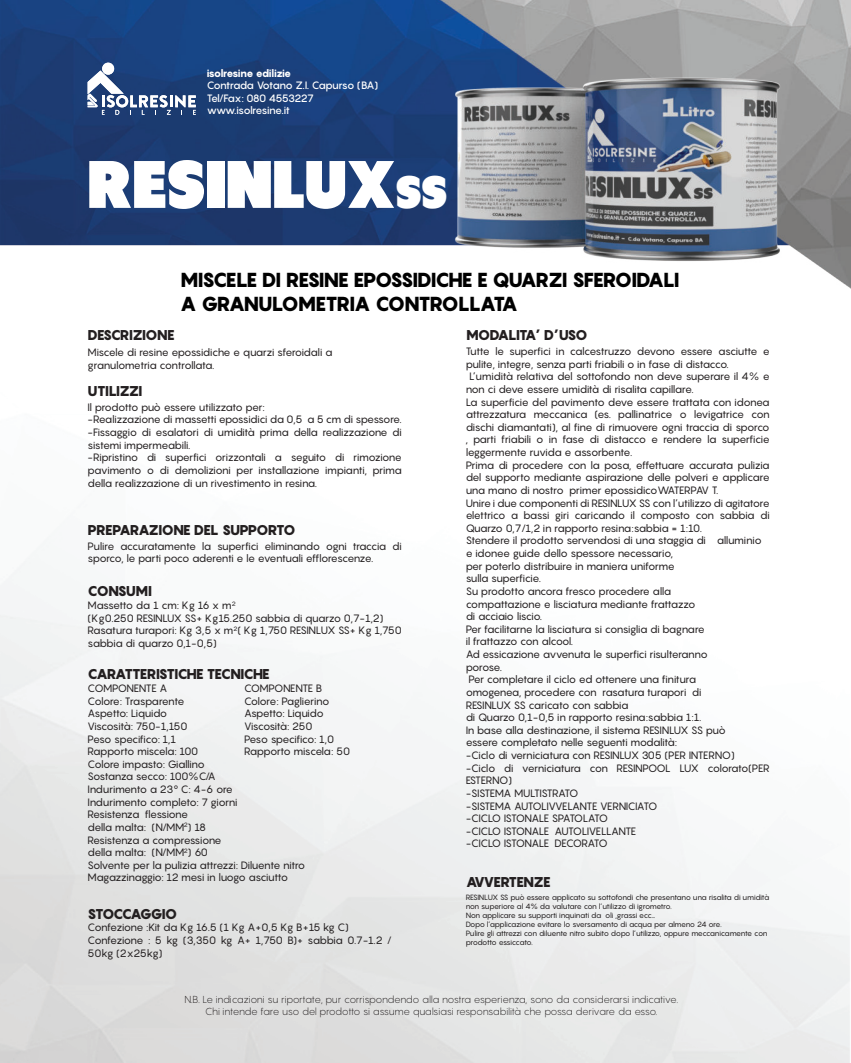
<style>
.page{position:relative;width:851px;height:1063px;background:#fff}
.page>*{position:absolute;margin:0;border:0;box-sizing:border-box;transform-origin:0 0}
.t1{font:67px "Tondu Beta";color:#fff}
.t2{font:900 20px/24px "Pangram";letter-spacing:-.07em;color:#000}
.t3{font:900 14px "Pangram";letter-spacing:-.07em;color:#231f20}
.t4{font:900 14px "Pangram";letter-spacing:-.11em;color:#231f20}
.t5{font:10.5px/12.6px "Pangram";letter-spacing:-.055em;color:#231f20}
.t6{font:500 10.5px/12.6px "Pangram";letter-spacing:-.075em;color:#fff}
.t7{font:10.5px "Pangram";letter-spacing:-.075em;color:#231f20}
.t8{font:800 10.5px "Pangram";letter-spacing:-.075em;color:#fff}
.t9{font:300 10px/12px "Pangram";letter-spacing:-.045em;color:#231f20;text-align:center}
.t10{font:7.5px/9px "Pangram";letter-spacing:-.06em;color:#231f20}
.s1{font-size:45.12px}
</style>
<div class="page">
<img style="left:0;top:0;width:850px;height:289px">
<img style="left:426px;top:38px;width:378px;height:228px">
<div style="left:102px;top:63px;width:12px;height:12px;background:#fff;border-radius:50%"></div>
<svg style="left:88px;top:71px;width:108px;height:44px"></svg>
<p class="t8" style="left:207px;top:69px;width:86px">isolresine edilizie</p>
<p class="t6" style="left:207px;top:80px;width:173px">Contrada Votano Z.I. Capurso (BA)<br>Tel/Fax: 080 4553227 www.isolresine.it</p>
<h1 class="t1" style="left:88px;top:146px;width:361px">RESINLUX<span class="s1">SS</span></h1>
<h2 class="t2" style="left:180px;top:269px;width:501px">MISCELE DI RESINE EPOSSIDICHE E QUARZI SFEROIDALI<br>A GRANULOMETRIA CONTROLLATA</h2>
<p class="t5" style="left:465px;top:346px;width:305px">Tutte le superfici in calcestruzzo devono essere asciutte e</p>
<p class="t5" style="left:465px;top:359px;width:264px">pulite, integre, senza parti friabili o in fase di distacco.</p>
<p class="t5" style="left:469px;top:371px;width:302px">L’umidità relativa del sottofondo non deve superare il 4% e</p>
<p class="t5" style="left:465px;top:384px;width:229px">non ci deve essere umidità di risalita capillare.</p>
<p class="t5" style="left:465px;top:397px;width:305px">La superficie del pavimento deve essere trattata con idonea</p>
<p class="t5" style="left:465px;top:409px;width:305px">attrezzatura meccanica (es. pallinatrice o levigatrice con</p>
<p class="t5" style="left:465px;top:422px;width:305px">dischi diamantati), al fine di rimuovere ogni traccia di sporco</p>
<p class="t5" style="left:465px;top:434px;width:305px">, parti friabili o in fase di distacco e rendere la superficie</p>
<p class="t5" style="left:465px;top:447px;width:168px">leggermente ruvida e assorbente.</p>
<p class="t5" style="left:465px;top:460px;width:305px">Prima di procedere con la posa, effettuare accurata pulizia</p>
<p class="t5" style="left:465px;top:472px;width:305px">del supporto mediante aspirazione delle polveri e applicare</p>
<p class="t5" style="left:465px;top:485px;width:254px">una mano di nostro primer epossidicoWATERPAV T.</p>
<p class="t5" style="left:465px;top:498px;width:305px">Unire i due componenti di RESINLUX SS con l’utilizzo di agitatore</p>
<p class="t5" style="left:465px;top:510px;width:305px">elettrico a bassi giri caricando il composto con sabbia di</p>
<p class="t5" style="left:465px;top:523px;width:238px">Quarzo 0,7/1,2 in rapporto resina:sabbia = 1:10.</p>
<p class="t5" style="left:465px;top:535px;width:297px">Stendere il prodotto servendosi di una staggia di alluminio</p>
<p class="t5" style="left:465px;top:548px;width:209px">e idonee guide dello spessore necessario,</p>
<p class="t5" style="left:465px;top:561px;width:210px">per poterlo distribuire in maniera uniforme</p>
<p class="t5" style="left:465px;top:573px;width:77px">sulla superficie.</p>
<p class="t5" style="left:465px;top:586px;width:207px">Su prodotto ancora fresco procedere alla</p>
<p class="t5" style="left:465px;top:599px;width:231px">compattazione e lisciatura mediante frattazzo</p>
<p class="t5" style="left:465px;top:611px;width:78px">di acciaio liscio.</p>
<p class="t5" style="left:465px;top:624px;width:241px">Per facilitarne la lisciatura si consiglia di bagnare</p>
<p class="t5" style="left:465px;top:636px;width:109px">il frattazzo con alcool.</p>
<p class="t5" style="left:465px;top:649px;width:243px">Ad essicazione avvenuta le superfici risulteranno</p>
<p class="t5" style="left:465px;top:662px;width:38px">porose.</p>
<p class="t5" style="left:468px;top:674px;width:229px">Per completare il ciclo ed ottenere una finitura</p>
<p class="t5" style="left:465px;top:687px;width:237px">omogenea, procedere con rasatura turapori di</p>
<p class="t5" style="left:465px;top:700px;width:164px">RESINLUX SS caricato con sabbia</p>
<p class="t5" style="left:465px;top:712px;width:237px">di Quarzo 0,1-0,5 in rapporto resina:sabbia 1:1.</p>
<p class="t5" style="left:465px;top:725px;width:261px">In base alla destinazione, il sistema RESINLUX SS può</p>
<p class="t5" style="left:465px;top:737px;width:213px">essere completato nelle seguenti modalità:</p>
<p class="t5" style="left:465px;top:750px;width:270px">-Ciclo di verniciatura con RESINLUX 305 (PER INTERNO)</p>
<p class="t5" style="left:465px;top:763px;width:305px">-Ciclo di verniciatura con RESINPOOL LUX colorato(PER</p>
<p class="t5" style="left:465px;top:775px;width:48px">ESTERNO)</p>
<p class="t5" style="left:465px;top:788px;width:114px">-SISTEMA MULTISTRATO</p>
<p class="t5" style="left:465px;top:801px;width:193px">-SISTEMA AUTOLIVVELANTE VERNICIATO</p>
<p class="t5" style="left:465px;top:813px;width:144px">-CICLO ISTONALE SPATOLATO</p>
<p class="t5" style="left:465px;top:826px;width:172px">-CICLO ISTONALE AUTOLIVELLANTE</p>
<p class="t5" style="left:465px;top:838px;width:143px">-CICLO ISTONALE DECORATO</p>
<h3 class="t3" style="left:465px;top:330px;width:123px">MODALITA’ D’USO</h3>
<h3 class="t3" style="left:88px;top:330px;width:88px">DESCRIZIONE</h3>
<p class="t5" style="left:88px;top:347px;width:246px">Miscele di resine epossidiche e quarzi sferoidali a granulometria controllata.</p>
<h3 class="t3" style="left:88px;top:386px;width:56px">UTILIZZI</h3>
<p class="t5" style="left:88px;top:402px;width:316px">Il prodotto può essere utilizzato per:<br>-Realizzazione di massetti epossidici da 0,5 a 5 cm di spessore. -Fissaggio di esalatori di umidità prima della realizzazione di sistemi impermeabili.<br>-Ripristino di superfici orizzontali a seguito di rimozione pavimento o di demolizioni per installazione impianti, prima della realizzazione di un rivestimento in resina.</p>
<h3 class="t3" style="left:88px;top:524px;width:209px">PREPARAZIONE DEL SUPPORTO</h3>
<p class="t5" style="left:88px;top:540px;width:315px">Pulire accuratamente la superfici eliminando ogni traccia di sporco, le parti poco aderenti e le eventuali efflorescenze.</p>
<h3 class="t3" style="left:88px;top:586px;width:66px">CONSUMI</h3>
<p class="t5" style="left:88px;top:600px;width:315px">Massetto da 1 cm: Kg 16 x m<sup>2<br></sup>(Kg0.250 RESINLUX SS+ Kg15.250 sabbia di quarzo 0,7-1,2)<br>Rasatura turapori: Kg 3,5 x m<sup>2</sup>( Kg 1,750 RESINLUX SS+ Kg 1,750 sabbia di quarzo 0,1-0,5)</p>
<h3 class="t3" style="left:88px;top:669px;width:184px">CARATTERISTICHE TECNICHE</h3>
<p class="t5" style="left:88px;top:683px;width:81px">COMPONENTE A</p>
<p class="t5" style="left:244px;top:683px;width:80px">COMPONENTE B</p>
<p class="t5" style="left:88px;top:696px;width:98px">Colore: Trasparente</p>
<p class="t5" style="left:244px;top:696px;width:87px">Colore: Paglierino</p>
<p class="t5" style="left:88px;top:708px;width:81px">Aspetto: Liquido</p>
<p class="t5" style="left:244px;top:708px;width:81px">Aspetto: Liquido</p>
<p class="t5" style="left:88px;top:721px;width:101px">Viscosità: 750-1,150</p>
<p class="t5" style="left:244px;top:721px;width:70px">Viscosità: 250</p>
<p class="t7" style="left:88px;top:735px;width:90px">Peso specifico: 1,1</p>
<p class="t7" style="left:244px;top:735px;width:91px">Peso specifico: 1,0</p>
<p class="t5" style="left:88px;top:746px;width:112px">Rapporto miscela: 100</p>
<p class="t5" style="left:244px;top:746px;width:107px">Rapporto miscela: 50</p>
<p class="t5" style="left:88px;top:759px;width:219px">Colore impasto: Giallino<br>Sostanza secco: 100%C/A<br>Indurimento a 23° C: 4-6 ore<br>Indurimento completo: 7 giorni<br>Resistenza flessione<br>della malta: (N/MM<sup>2</sup>) 18<br>Resistenza a compressione<br>della malta: (N/MM<sup>2</sup>) 60<br>Solvente per la pulizia attrezzi: Diluente nitro<br>Magazzinaggio: 12 mesi in luogo asciutto</p>
<h3 class="t3" style="left:465px;top:876px;width:86px">AVVERTENZE</h3>
<h3 class="t4" style="left:88px;top:908px;width:91px">STOCCAGGIO</h3>
<p class="t5" style="left:88px;top:922px;width:305px">Confezione :Kit da Kg 16.5 (1 Kg A+0,5 Kg B+15 kg C)<br>Confezione : 5 kg (3,350 kg A+ 1,750 B)+ sabbia 0.7-1.2 /<br>50kg (2x25kg)</p>
<p class="t10" style="left:465px;top:893px;width:305px">RESINLUX SS può essere applicato su sottofondi che presentano una risalita di umidità non superiore al 4% da valutare con l’utilizzo di igrometro.<br>Non applicare su supporti inquinati da oli ,grassi ecc…<br>Dopo l’applicazione evitare lo sversamento di acqua per almeno 24 ore.<br>Pulire gli attrezzi con diluente nitro subito dopo l’utilizzo, oppure meccanicamente con prodotto essiccato.</p>
<p class="t9" style="left:184px;top:995px;width:495px">N.B. Le indicazioni su riportate, pur corrispondendo alla nostra esperienza, sono da considerarsi indicative.<br>Chi intende fare uso del prodotto si assume qualsiasi responsabilità che possa derivare da esso.</p>
</div>
